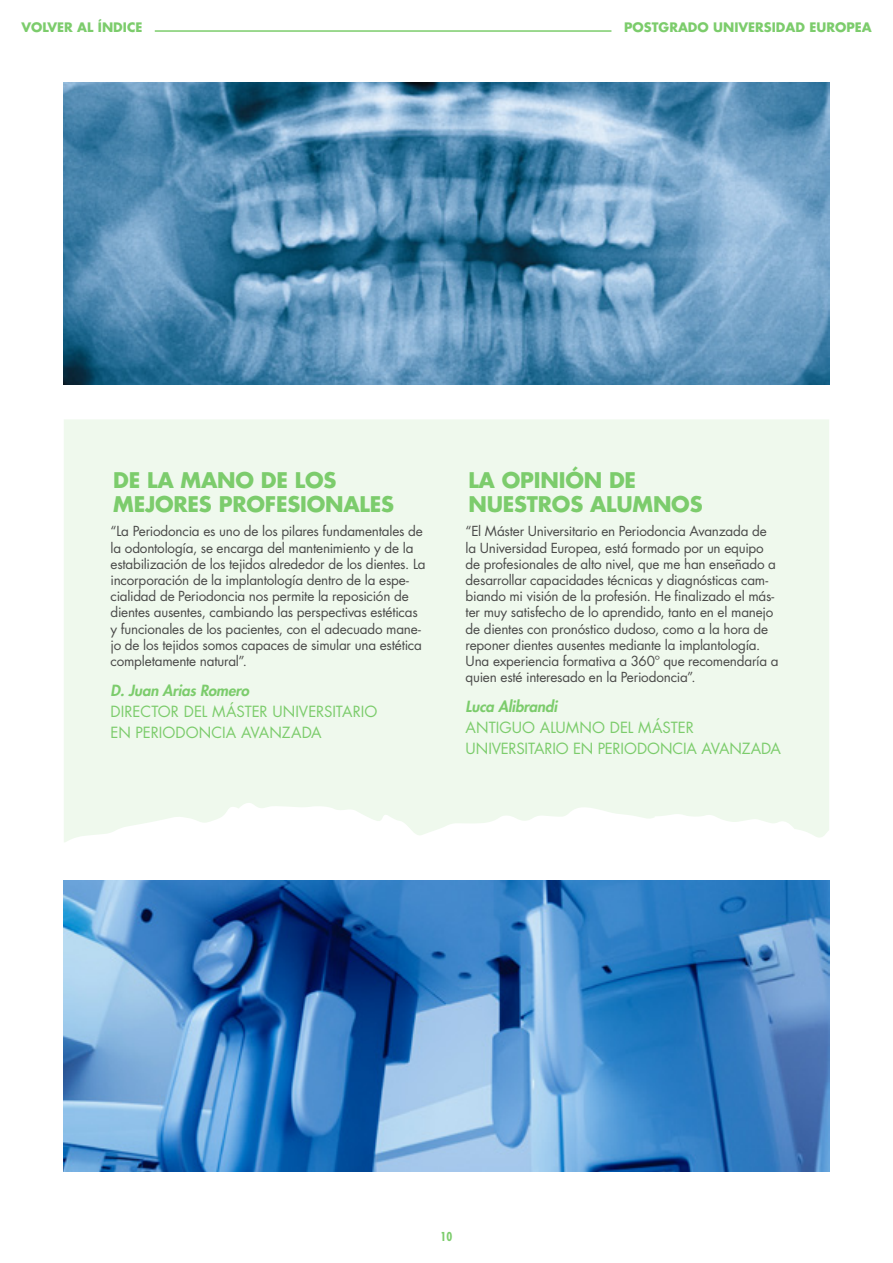
<style>
.page{position:relative;width:893px;height:1263px;background:#fff}
.page>*{position:absolute;margin:0;border:0;box-sizing:border-box;transform-origin:0 0}
.t1{font:700 21px/24px "Futura Std";letter-spacing:-.01em;color:#7ccc6c}
.t2{font:15px/21px "Futura Std";color:#7ccc6c}
.t3{font:italic 800 15px "Futura Std";letter-spacing:-.01em;color:#7ccc6c}
.t4{font:13.5px/16.2px "Futura Std";letter-spacing:-.015em;color:#4a4a49}
.t5{font:700 12.75px "Futura Std";color:#7ccc6c}
.t6{font:700 condensed 12px "Futura Std";color:#7ccc6c}
</style>
<div class="page">
<hr style="left:155px;top:30px;width:695px;height:2px;background:#7ccc6c">
<hr style="left:611px;top:30px;width:261px;height:3px;background:#fff">
<img style="left:64px;top:83px;width:765px;height:301px">
<div style="left:64px;top:419px;width:765px;height:423px;background:#eff9ed"></div>
<img style="left:64px;top:880px;width:765px;height:291px">
<p class="t5" style="left:21px;top:19px;width:123px">VOLVER AL ÍNDICE</p>
<p class="t5" style="left:624px;top:19px;width:249px">POSTGRADO UNIVERSIDAD EUROPEA</p>
<h1 class="t1" style="left:113px;top:468px;width:282px">DE LA MANO DE LOS<br>MEJORES PROFESIONALES</h1>
<p class="t4" style="left:111px;top:523px;width:317px">“La Periodoncia es uno de los pilares fundamentales de la odontología, se encarga del mantenimiento y de la estabilización de los tejidos alrededor de los dientes. La incorporación de la implantología dentro de la espe&shy;cialidad de Periodoncia nos permite la reposición de dientes ausentes, cambiando las perspectivas estéticas y funcionales de los pacientes, con el adecuado mane&shy;jo de los tejidos somos capaces de simular una estética completamente natural”.</p>
<p class="t3" style="left:111px;top:680px;width:140px">D. Juan Arias Romero</p>
<p class="t2" style="left:111px;top:701px;width:268px">DIRECTOR DEL MÁSTER UNIVERSITARIO<br>EN PERIODONCIA AVANZADA</p>
<h1 class="t1" style="left:468px;top:468px;width:236px">LA OPINIÓN DE<br>NUESTROS ALUMNOS</h1>
<p class="t4" style="left:466px;top:523px;width:315px">“El Máster Universitario en Periodoncia Avanzada de la Universidad Europea, está formado por un equipo de profesionales de alto nivel, que me han enseñado a desarrollar capacidades técnicas y diagnósticas cam&shy;biando mi visión de la profesión. He finalizado el más&shy;ter muy satisfecho de lo aprendido, tanto en el manejo de dientes con pronóstico dudoso, como a la hora de reponer dientes ausentes mediante la implantología.<br>Una experiencia formativa a 360º que recomendaría a quien esté interesado en la Periodoncia”.</p>
<p class="t3" style="left:466px;top:697px;width:93px">Luca Alibrandi</p>
<p class="t2" style="left:466px;top:717px;width:317px">ANTIGUO ALUMNO DEL MÁSTER<br>UNIVERSITARIO EN PERIODONCIA AVANZADA</p>
<p class="t6" style="left:441px;top:1229px;width:13px">10</p>
</div>
